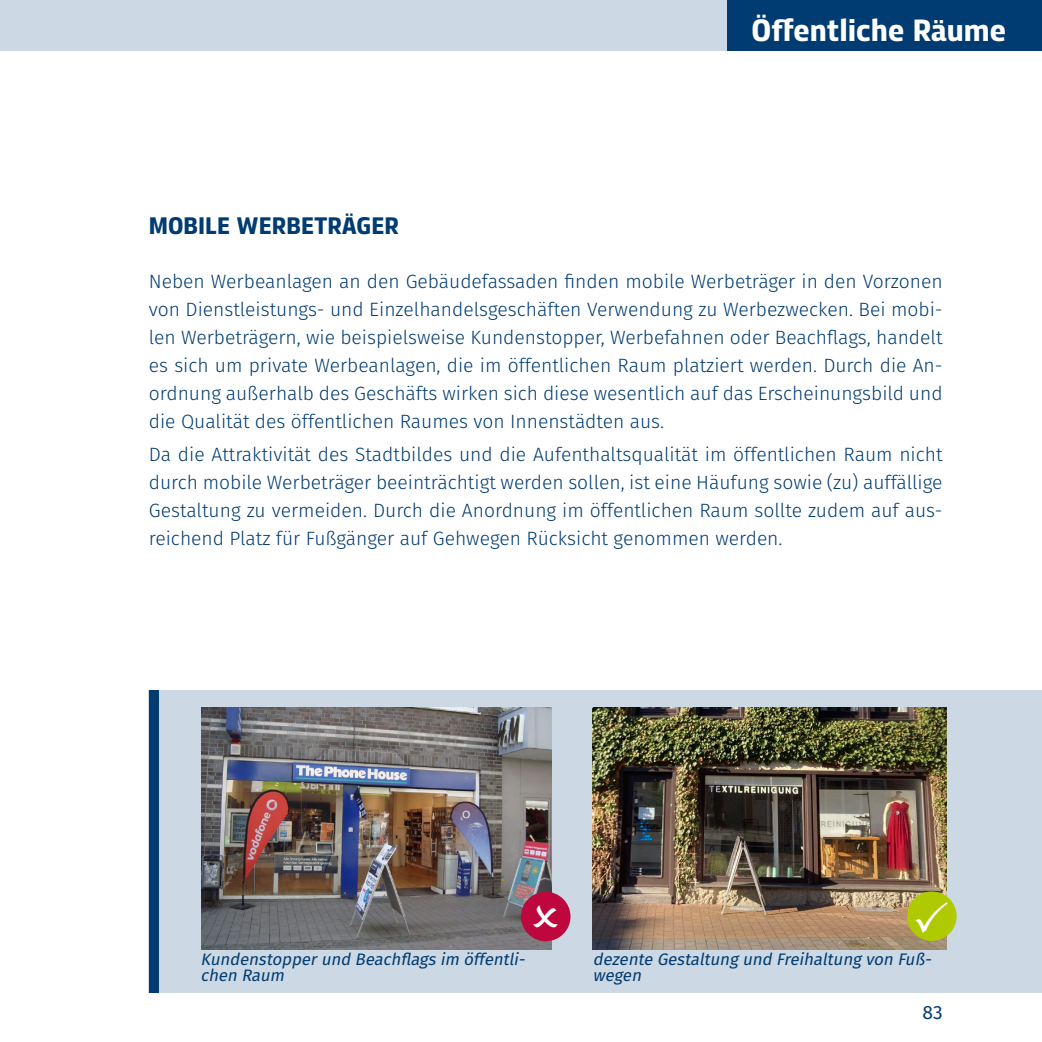
<style>
.page{position:relative;width:1042px;height:1042px;background:#fff}
.page>*{position:absolute;margin:0;border:0;box-sizing:border-box;transform-origin:0 0}
.Reiter_werne{font:700 31.5px "Dalle Set";color:#fff}
.Überschrift1_werne{font:700 24.5px "Dalle Set";color:#003c71}
.Fließtext_werne{font:300 19.25px/28px "Fira Sans";color:#003c71;text-align:justify}
.t1{font:19.25px "Fira Sans";color:#003c71}
.Bildunterschrift_Hückeswagen{font:italic 16.62px/15.8px "Fira Sans";color:#003c71}
</style>
<div class="page">
<div style="left:0;top:0;width:1042px;height:50px;background:#ccd8e3"></div>
<div style="left:149px;top:690px;width:893px;height:302px;background:#ccd8e3"></div>
<div style="left:149px;top:690px;width:10px;height:302px;background:#003c71"></div>
<img style="left:592px;top:707px;width:354px;height:243px">
<img style="left:202px;top:707px;width:350px;height:243px">
<div style="left:521px;top:892px;width:49px;height:49px;background:#be083d;border-radius:50%"></div>
<div style="left:907px;top:891px;width:49px;height:50px;background:#afca00;border-radius:50%"></div>
<div style="left:727px;top:0;width:315px;height:50px;background:#003c71"></div>
<p class="Reiter_werne" style="left:751px;top:10px;width:256px">Öffentliche Räume</p>
<p class="Überschrift1_werne" style="left:149px;top:210px;width:252px">MOBILE WERBETRÄGER</p>
<p class="Fließtext_werne" style="left:149px;top:267px;width:795px">Neben Werbeanlagen an den Gebäudefassaden finden mobile Werbeträger in den Vorzonen von Dienstleistungs- und Einzelhandelsgeschäften Verwendung zu Werbezwecken. Bei mobi&shy;len Werbeträgern, wie beispielsweise Kundenstopper, Werbefahnen oder Beachflags, handelt es sich um private Werbeanlagen, die im öffentlichen Raum platziert werden. Durch die An&shy;ordnung außerhalb des Geschäfts wirken sich diese wesentlich auf das Erscheinungsbild und die Qualität des öffentlichen Raumes von Innenstädten aus.</p>
<p class="Fließtext_werne" style="left:149px;top:440px;width:795px">Da die Attraktivität des Stadtbildes und die Aufenthaltsqualität im öffentlichen Raum nicht durch mobile Werbeträger beeinträchtigt werden sollen, ist eine Häufung sowie (zu) auffällige Gestaltung zu vermeiden. Durch die Anordnung im öffentlichen Raum sollte zudem auf aus&shy;reichend Platz für Fußgänger auf Gehwegen Rücksicht genommen werden.</p>
<p class="Bildunterschrift_Hückeswagen" style="left:200px;top:951px;width:330px">Kundenstopperund Beachflagsim öffentli&shy;chen Raum</p>
<p class="Bildunterschrift_Hückeswagen" style="left:593px;top:951px;width:344px">dezente Gestaltung und Freihaltung von Fuß&shy;wegen</p>
<p class="t1" style="left:922px;top:997px;width:22px">83</p>
</div>
